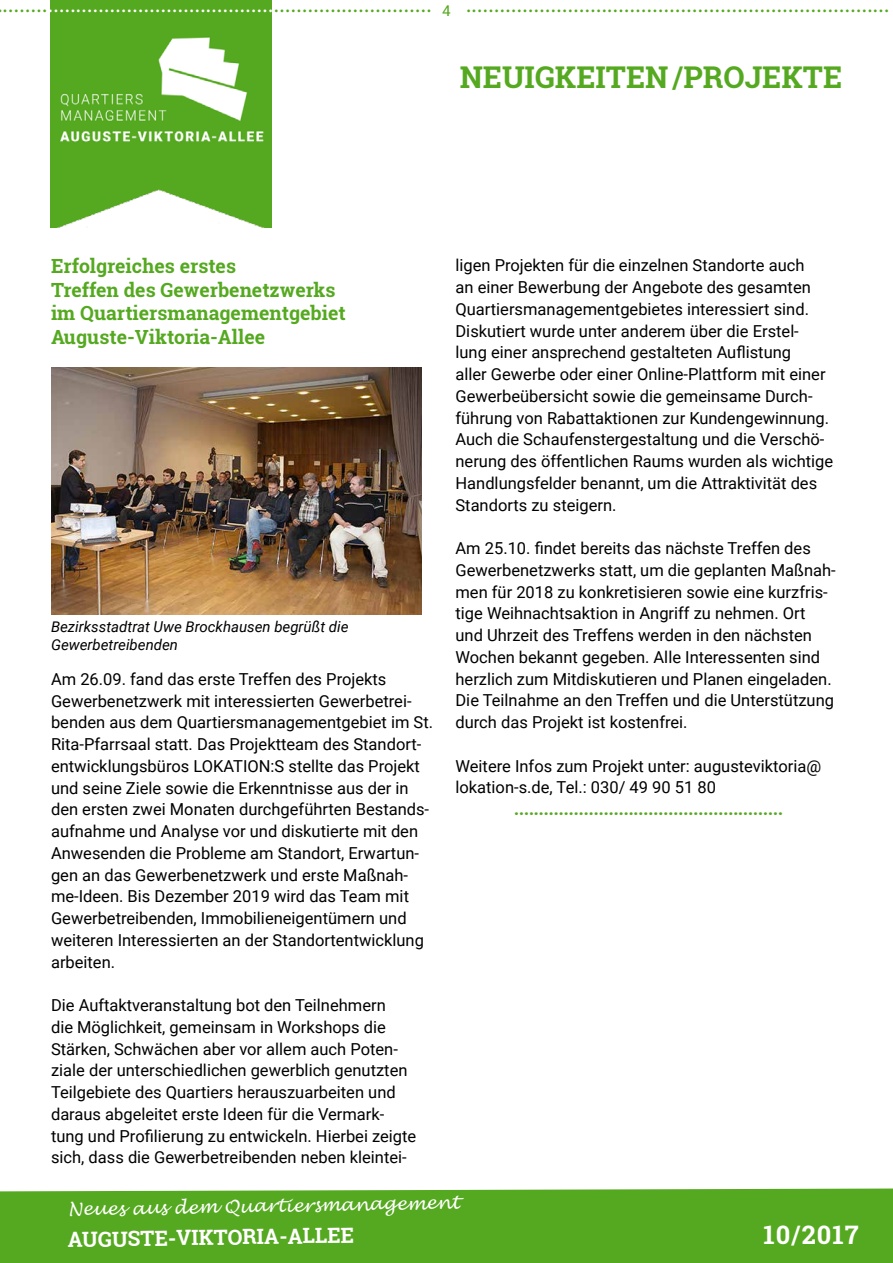
<style>
.page{position:relative;width:893px;height:1263px;background:#fff}
.page>*{position:absolute;margin:0;border:0;box-sizing:border-box;transform-origin:0 0}
.t1{font:700 30px "Roboto Slab";color:#55a920}
.t2{font:700 25.5px "Roboto Slab";letter-spacing:.04em;color:#fff}
.t3{font:700 21px "Roboto Slab";color:#fff}
.t4{font:700 19.5px/23.4px "Roboto Slab";color:#55a920}
.t5{font:700 18px "Minion Pro";color:#55a920}
.t6{font:italic 18px "Lucida Handwriting";color:#fff}
.t7{font:16.5px/21.8px "Roboto";color:#000}
.t8{font:900 16.5px "Roboto";color:#55a920}
.t9{font:italic 15px/18px "Roboto";color:#000}
.t10{font:15px "Roboto Slab";color:#55a920}
.s1{color:#fff}
</style>
<div class="page">
<div style="left:0;top:1188px;width:893px;height:75px;background:#55a920"></div>
<img style="left:50px;top:0;width:222px;height:227px">
<img style="left:51px;top:368px;width:370px;height:246px">
<p class="t10" style="left:442px;top:0;width:10px">4</p>
<p class="t5" style="left:3px;top:-7px;width:888px">........<span class="s1">........................................</span>.............................................................................................................</p>
<h1 class="t1" style="left:460px;top:56px;width:384px">NEUIGKEITEN /PROJEKTE</h1>
<p class="t4" style="left:51px;top:254px;width:296px">Erfolgreiches erstes<br>Treffen des Gewerbenetzwerks im Quartiersmanagementgebiet<br>Auguste-Viktoria-Allee</p>
<p class="t9" style="left:51px;top:617px;width:299px">Bezirksstadtrat Uwe Brockhausen begrüßt die<br>Gewerbetreibenden</p>
<p class="t7" style="left:51px;top:667px;width:384px">Am 26.09. fand das erste Treffen des Projekts Gewerbenetzwerk mit interessierten Gewerbetrei&shy;benden aus dem Quartiersmanagementgebiet im St.<br>Rita-Pfarrsaal statt. Das Projektteam des Standort&shy;entwicklungsbüros LOKATION:S stellte das Projekt und seine Ziele sowie die Erkenntnisse aus der in den ersten zwei Monaten durchgeführten Bestands&shy;aufnahme und Analyse vor und diskutierte mit den Anwesenden die Probleme am Standort, Erwartun&shy;gen an das Gewerbenetzwerk und erste Maßnah&shy;me-Ideen. Bis Dezember 2019 wird das Team mit Gewerbetreibenden, Immobilieneigentümern und weiteren Interessierten an der Standortentwicklung arbeiten.</p>
<p class="t7" style="left:51px;top:994px;width:367px">Die Auftaktveranstaltung bot den Teilnehmern<br>die Möglichkeit, gemeinsam in Workshops die Stärken, Schwächen aber vor allem auch Poten&shy;ziale der unterschiedlichen gewerblich genutzten Teilgebiete des Quartiers herauszuarbeiten und daraus abgeleitet erste Ideen für die Vermark&shy;tung und Profilierung zu entwickeln. Hierbei zeigte sich, dass die Gewerbetreibenden neben kleintei-</p>
<p class="t7" style="left:455px;top:254px;width:379px">ligen Projekten für die einzelnen Standorte auch<br>an einer Bewerbung der Angebote des gesamten Quartiersmanagementgebietes interessiert sind.<br>Diskutiert wurde unter anderem über die Erstel&shy;lung einer ansprechend gestalteten Auflistung<br>aller Gewerbe oder einer Online-Plattform mit einer Gewerbeübersicht sowie die gemeinsame Durch&shy;führung von Rabattaktionen zur Kundengewinnung.<br>Auch die Schaufenstergestaltung und die Verschö&shy;nerung des öffentlichen Raums wurden als wichtige Handlungsfelder benannt, um die Attraktivität des Standorts zu steigern.</p>
<p class="t7" style="left:455px;top:537px;width:382px">Am 25.10. findet bereits das nächste Treffen des Gewerbenetzwerks statt, um die geplanten Maßnah&shy;men für 2018 zu konkretisieren sowie eine kurzfris&shy;tige Weihnachtsaktion in Angriff zu nehmen. Ort und Uhrzeit des Treffens werden in den nächsten Wochen bekannt gegeben. Alle Interessenten sind herzlich zum Mitdiskutieren und Planen eingeladen.<br>Die Teilnahme an den Treffen und die Unterstützung durch das Projekt ist kostenfrei.</p>
<p class="t7" style="left:455px;top:754px;width:367px">Weitere Infos zum Projekt unter: augusteviktoria@ lokation-s.de, Tel.: 030/ 49 90 51 80</p>
<p class="t8" style="left:514px;top:798px;width:271px">......................................................</p>
<p class="t6" style="left:68px;top:1198px;width:393px;rotate:-1deg">Neues aus dem Quartiersmanagement</p>
<p class="t3" style="left:67px;top:1225px;width:288px;rotate:-1deg">AUGUSTE-VIKTORIA-ALLEE</p>
<h2 class="t2" style="left:764px;top:1218px;width:96px">10/2017</h2>
</div>
